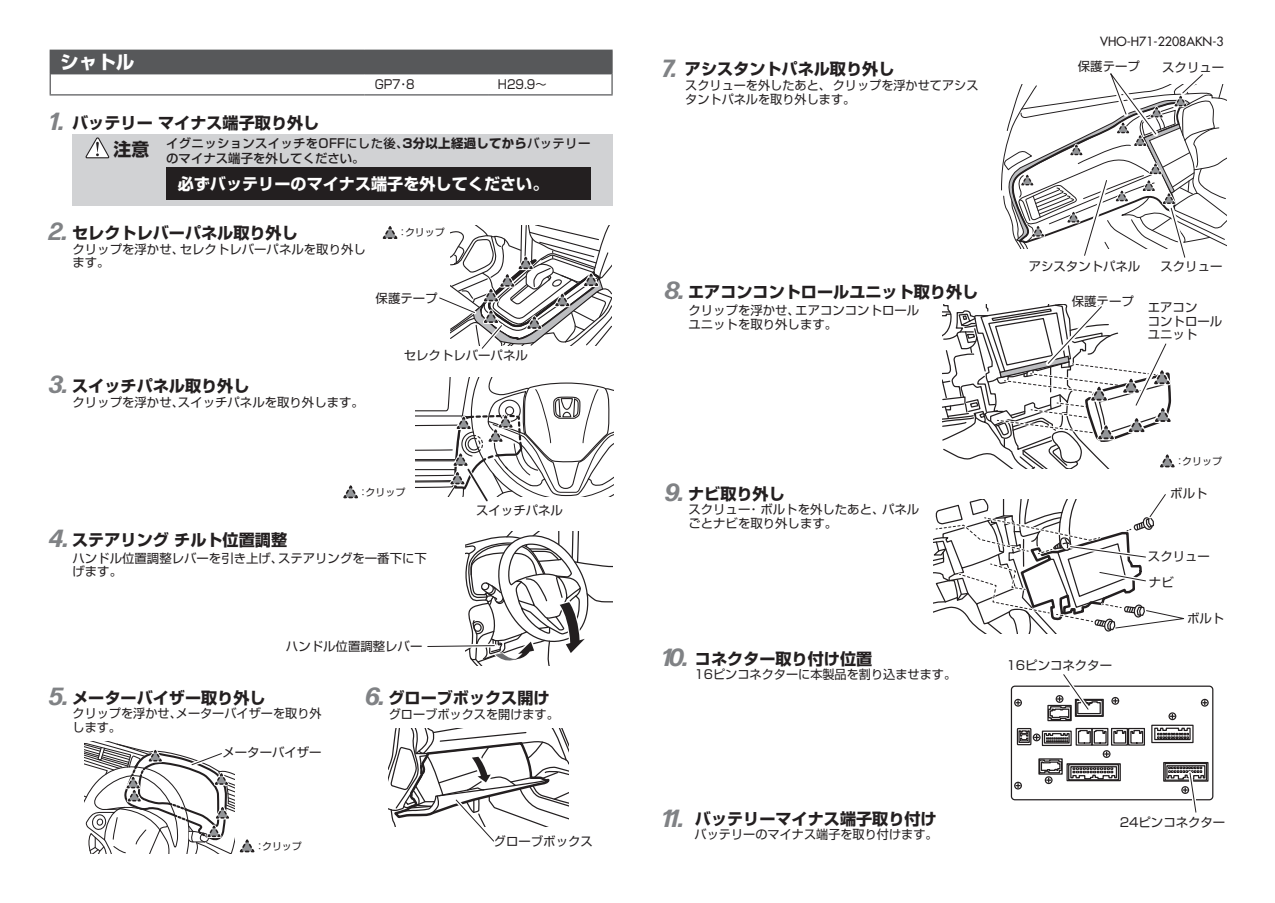
<style>
.page{position:relative;width:1275px;height:903px;background:#fff}
.page>*{position:absolute;margin:0;border:0;box-sizing:border-box;transform-origin:0 0}
.t1{font:italic 700 24.85px "Forma DJR Deck";color:#808285}
.t2{font:700 18.55px "Shin Go Pro";color:#fff}
.t3{font:700 17.85px "Shin Go Pro";color:#231f20}
.t4{font:700 16.1px "Shin Go Pro";color:#231f20}
.t5{font:700 16.1px "Shin Go Pro";color:#fff}
.t6{font:12.42px/13.7px "Shin Go Pro";color:#231f20}
.t7{font:500 12.42px "Shin Go Pro";letter-spacing:.025em;color:#231f20}
.t8{font:12.42px "Futura";color:#231f20}
.t9{font:500 12.42px "Shin Go Pro";color:#231f20}
.t10{font:12.42px "Shin Go Pro";color:#231f20;scale:.9 1}
.t11{font:9.97px "Shin Go Pro";color:#231f20}
.s1{font-weight:700}
</style>
<div class="page">
<div style="left:50px;top:50px;width:562px;height:24px;background:#57585a"></div>
<hr style="left:488px;top:50px;width:125px;height:1px;background:#57585a">
<hr style="left:611px;top:51px;width:2px;height:23px;background:#57585a">
<svg style="left:50px;top:74px;width:1px;height:20px"></svg>
<hr style="left:611px;top:74px;width:2px;height:20px;background:#57585a">
<hr style="left:50px;top:94px;width:315px;height:1px;background:#57585a">
<hr style="left:488px;top:94px;width:125px;height:1px;background:#57585a">
<hr style="left:365px;top:94px;width:123px;height:1px;background:#57585a">
<div style="left:72px;top:134px;width:541px;height:72px;background:#d1d2d4"></div>
<div style="left:166px;top:168px;width:424px;height:32px;background:#231f20"></div>
<svg style="left:439px;top:225px;width:172px;height:124px"></svg>
<svg style="left:415px;top:378px;width:198px;height:124px"></svg>
<svg style="left:389px;top:728px;width:179px;height:114px"></svg>
<div style="left:382px;top:225px;width:66px;height:15px;background:#fff"></div>
<svg style="left:382px;top:226px;width:16px;height:13px"></svg>
<svg style="left:343px;top:485px;width:15px;height:13px"></svg>
<svg style="left:85px;top:741px;width:170px;height:112px"></svg>
<svg style="left:427px;top:531px;width:186px;height:134px"></svg>
<svg style="left:1001px;top:73px;width:225px;height:185px"></svg>
<svg style="left:943px;top:304px;width:232px;height:164px"></svg>
<svg style="left:933px;top:494px;width:252px;height:139px"></svg>
<div style="left:1111px;top:728px;width:17px;height:18px;border:1px solid #231f20"></div>
<div style="left:1076px;top:728px;width:17px;height:18px;border:1px solid #231f20"></div>
<svg style="left:1077px;top:729px;width:29px;height:15px"></svg>
<div style="left:1091px;top:728px;width:17px;height:18px;border:1px solid #231f20"></div>
<svg style="left:1113px;top:729px;width:30px;height:15px"></svg>
<div style="left:1128px;top:728px;width:17px;height:18px;border:1px solid #231f20"></div>
<div style="left:1201px;top:699px;width:8px;height:8px;border:1px solid #231f20;border-radius:50%"></div>
<div style="left:1168px;top:712px;width:8px;height:8px;border:1px solid #231f20;border-radius:50%"></div>
<svg style="left:1170px;top:714px;width:4px;height:4px"></svg>
<div style="left:1111px;top:697px;width:8px;height:8px;border:1px solid #231f20;border-radius:50%"></div>
<svg style="left:1113px;top:699px;width:4px;height:4px"></svg>
<div style="left:1103px;top:750px;width:7px;height:8px;border:1px solid #231f20;border-radius:50%"></div>
<div style="left:1045px;top:776px;width:8px;height:8px;border:1px solid #231f20;border-radius:50%"></div>
<div style="left:1014px;top:782px;width:8px;height:7px;border:1px solid #231f20;border-radius:50%"></div>
<div style="left:1014px;top:699px;width:8px;height:8px;border:1px solid #231f20;border-radius:50%"></div>
<div style="left:1151px;top:725px;width:42px;height:18px;border:1px solid #231f20"></div>
<svg style="left:1154px;top:727px;width:37px;height:14px"></svg>
<div style="left:1042px;top:730px;width:30px;height:16px;border:1px solid #231f20"></div>
<div style="left:1066px;top:763px;width:55px;height:18px;border:1px solid #231f20"></div>
<div style="left:1068px;top:764px;width:51px;height:16px;border:1px solid #231f20"></div>
<svg style="left:1070px;top:765px;width:48px;height:15px"></svg>
<div style="left:1163px;top:762px;width:45px;height:20px;border:1px solid #231f20"></div>
<div style="left:1164px;top:763px;width:43px;height:18px;border:1px solid #231f20"></div>
<div style="left:1011px;top:685px;width:202px;height:115px;border:1px solid #231f20;border-radius:4px"></div>
<svg style="left:1040px;top:760px;width:21px;height:22px"></svg>
<div style="left:1038px;top:758px;width:25px;height:17px;border:1px solid #231f20"></div>
<div style="left:1017px;top:728px;width:14px;height:17px;border:1px solid #231f20"></div>
<svg style="left:1018px;top:730px;width:52px;height:14px"></svg>
<svg style="left:1166px;top:764px;width:40px;height:49px"></svg>
<svg style="left:1047px;top:674px;width:57px;height:47px"></svg>
<h2 class="t2" style="left:60px;top:47px;width:76px">シャトル</h2>
<h1 class="t1" style="left:50px;top:105px;width:16px">1.</h1>
<p class="t4" style="left:72px;top:110px;width:249px">バッテリーマイナス端子取り外し</p>
<p class="t10" style="left:375px;top:74px;width:40px">GP ・7</p>
<p class="t10" style="left:406px;top:74px;width:11px">8</p>
<p class="t10" style="left:498px;top:74px;width:55px">H29.9〜</p>
<h3 class="t3" style="left:113px;top:135px;width:37px">注意</h3>
<p class="t7" style="left:166px;top:133px;width:426px">イグニッションスイッチをOFFにした後 <span class="s1">3</span>、<span class="s1">分以上経過してから</span>バッテリー</p>
<p class="t5" style="left:178px;top:171px;width:372px">必ずバッテリーのマイナス端子を外してください。</p>
<p class="t9" style="left:166px;top:148px;width:200px">のマイナス端子を外してください。</p>
<h1 class="t1" style="left:50px;top:216px;width:20px">2.</h1>
<p class="t4" style="left:72px;top:220px;width:227px">セレクトレバーパネル取り外し</p>
<p class="t6" style="left:180px;top:241px;width:188px">セレクトレバーパネルを取り外し</p>
<p class="t6" style="left:73px;top:241px;width:113px">クリップを浮かせ、ます。</p>
<p class="t11" style="left:405px;top:224px;width:41px">クリップ</p>
<p class="t11" style="left:398px;top:224px;width:11px">：</p>
<p class="t6" style="left:376px;top:290px;width:64px">保護テープ</p>
<h1 class="t1" style="left:50px;top:369px;width:20px">3.</h1>
<p class="t4" style="left:72px;top:373px;width:179px">スイッチパネル取り外し</p>
<p class="t6" style="left:73px;top:394px;width:113px">クリップを浮かせ、</p>
<p class="t6" style="left:178px;top:394px;width:188px">スイッチパネルを取り外します。</p>
<p class="t6" style="left:404px;top:347px;width:126px">セレクトレバーパネル</p>
<h1 class="t1" style="left:50px;top:522px;width:21px">4.</h1>
<p class="t4" style="left:72px;top:527px;width:216px">ステアリングチルト位置調整</p>
<p class="t11" style="left:366px;top:484px;width:41px">クリップ</p>
<p class="t11" style="left:358px;top:484px;width:11px">：</p>
<p class="t6" style="left:278px;top:550px;width:150px">ステアリングを一番下に下</p>
<p class="t6" style="left:73px;top:550px;width:212px">ハンドル位置調整レバーを引き上げ、げます。</p>
<p class="t6" style="left:286px;top:638px;width:138px">ハンドル位置調整レバー</p>
<p class="t6" style="left:476px;top:502px;width:88px">スイッチパネル</p>
<h1 class="t1" style="left:366px;top:681px;width:21px">6.</h1>
<h1 class="t1" style="left:50px;top:680px;width:21px">5.</h1>
<p class="t4" style="left:72px;top:685px;width:195px">メーターバイザー取り外し</p>
<p class="t4" style="left:388px;top:685px;width:163px">グローブボックス開け</p>
<p class="t6" style="left:176px;top:705px;width:147px">メーターバイザーを取り外</p>
<p class="t6" style="left:73px;top:705px;width:111px">クリップを浮かせ、します。</p>
<p class="t6" style="left:389px;top:705px;width:172px">グローブボックスを開けます。</p>
<p class="t6" style="left:222px;top:744px;width:101px">メーターバイザー</p>
<p class="t11" style="left:262px;top:837px;width:41px">クリップ</p>
<p class="t11" style="left:255px;top:837px;width:11px">：</p>
<p class="t6" style="left:494px;top:833px;width:101px">グローブボックス</p>
<h1 class="t1" style="left:662px;top:52px;width:17px">7.</h1>
<p class="t4" style="left:685px;top:57px;width:211px">アシスタントパネル取り外し</p>
<p class="t6" style="left:685px;top:77px;width:295px">スクリューを外したあと、クリップを浮かせてアシスタントパネルを取り外します。</p>
<p class="t8" style="left:1100px;top:34px;width:125px">VHO H- 71-2208AKN-3</p>
<p class="t6" style="left:1078px;top:58px;width:64px">保護テープ</p>
<p class="t6" style="left:1162px;top:59px;width:64px">スクリュー</p>
<h1 class="t1" style="left:665px;top:275px;width:21px">8.</h1>
<p class="t4" style="left:688px;top:279px;width:292px">エアコンコントロールユニット取り外し</p>
<p class="t6" style="left:688px;top:302px;width:150px">クリップを浮かせ、<br>ユニットを取り外します。</p>
<p class="t6" style="left:795px;top:302px;width:126px">エアコンコントロール</p>
<p class="t6" style="left:1029px;top:258px;width:113px">アシスタントパネル</p>
<p class="t6" style="left:1160px;top:258px;width:64px">スクリュー</p>
<p class="t6" style="left:1072px;top:293px;width:64px">保護テープ</p>
<p class="t6" style="left:1148px;top:299px;width:76px">エアコン<br>コントロールユニット</p>
<h1 class="t1" style="left:665px;top:476px;width:20px">9.</h1>
<p class="t4" style="left:688px;top:481px;width:98px">ナビ取り外し</p>
<p class="t6" style="left:747px;top:501px;width:139px">・ボルトを外したあと、</p>
<p class="t6" style="left:882px;top:501px;width:39px">パネル</p>
<p class="t6" style="left:688px;top:501px;width:150px">スクリュー<br>ごとナビを取り外します。</p>
<h1 class="t1" style="left:662px;top:642px;width:28px">10.</h1>
<p class="t4" style="left:695px;top:646px;width:179px">コネクター取り付け位置</p>
<p class="t6" style="left:695px;top:666px;width:263px">16ピンコネクターに本製品を割り込ませます。</p>
<p class="t6" style="left:1006px;top:657px;width:107px">16ピンコネクター</p>
<p class="t11" style="left:1182px;top:453px;width:41px">クリップ</p>
<p class="t11" style="left:1175px;top:453px;width:11px">：</p>
<p class="t6" style="left:1170px;top:485px;width:39px">ボルト</p>
<p class="t6" style="left:1148px;top:547px;width:64px">スクリュー</p>
<p class="t6" style="left:1149px;top:574px;width:26px">ナビ</p>
<p class="t6" style="left:1187px;top:610px;width:39px">ボルト</p>
<h1 class="t1" style="left:662px;top:802px;width:24px">11.</h1>
<p class="t4" style="left:695px;top:806px;width:243px">バッテリーマイナス端子取り付け</p>
<p class="t6" style="left:695px;top:826px;width:245px">バッテリーのマイナス端子を取り付けます。</p>
<p class="t6" style="left:1120px;top:814px;width:107px">24ピンコネクター</p>
</div>
